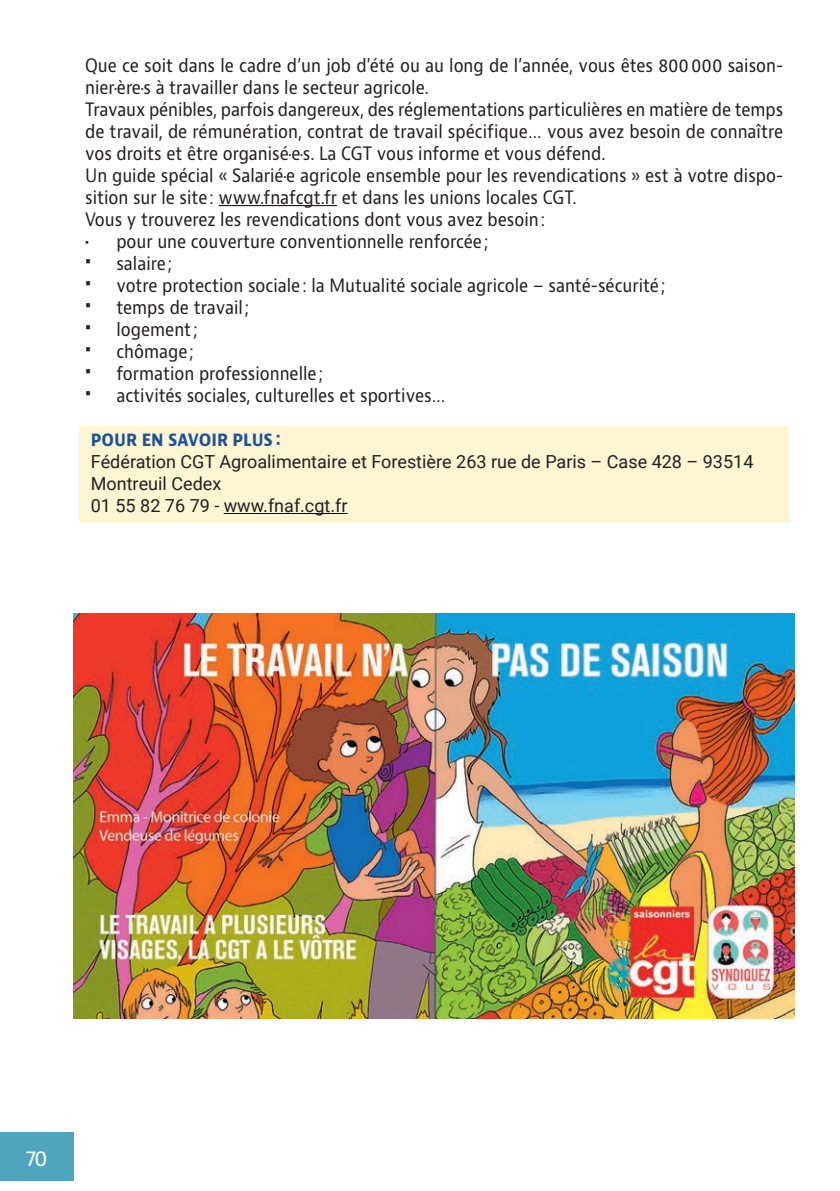
<style>
.page{position:relative;width:840px;height:1191px;background:#fff}
.page>*{position:absolute;margin:0;border:0;box-sizing:border-box;transform-origin:0 0}
.t1{font:21px "Bernino Sans";color:#fff}
.t2{font:18px/22px "Bernino Sans";color:#231f20;scale:.9 1}
.t3{font:18px/22px "Roboto";color:#231f20}
.t4{font:700 condensed 18px "Bernino Sans";color:#1c529d}
.s1{font-size:28px}
</style>
<div class="page">
<hr style="left:218px;top:205px;width:119px;height:1px;background:#030505">
<div style="left:79px;top:426px;width:709px;height:97px;background:#fef5d2"></div>
<hr style="left:223px;top:513px;width:124px;height:1px;background:#030505">
<div style="left:0;top:1131px;width:74px;height:49px;background:#4fa5bc"></div>
<img style="left:74px;top:613px;width:720px;height:405px">
<p class="t2" style="left:85px;top:55px;width:776px">Que ce soit dans le cadre d’un job d’été ou au long de l’année, vous êtes 800000 saison&shy;nier·ère·s à travailler dans le secteur agricole.<br>Travaux pénibles, parfois dangereux, des réglementations particulières en matière de temps de travail, de rémunération, contrat de travail spécifique… vous avez besoin de connaître vos droits et être organisé·e·s. La CGT vous informe et vous défend.<br>Un guide spécial « Salarié·e agricole ensemble pour les revendications » est à votre dispo&shy;sition sur le site: www.fnafcgt.fr et dans les unions locales CGT.<br>Vous y trouverez les revendications dont vous avez besoin:</p>
<p class="t2" style="left:85px;top:231px;width:449px">• pour une couverture conventionnelle renforcée;</p>
<p class="t2" style="left:85px;top:253px;width:98px"><span class="s1">•</span> salaire;</p>
<p class="t2" style="left:85px;top:275px;width:646px"><span class="s1">•</span> votre protection sociale: la Mutualité sociale agricole – santé-sécurité;</p>
<p class="t2" style="left:85px;top:297px;width:184px"><span class="s1">•</span> temps de travail;</p>
<p class="t2" style="left:85px;top:319px;width:126px"><span class="s1">•</span> logement ;</p>
<p class="t2" style="left:85px;top:341px;width:122px"><span class="s1">•</span> chômage;</p>
<p class="t2" style="left:85px;top:363px;width:266px"><span class="s1">•</span> formation professionnelle;</p>
<p class="t2" style="left:85px;top:385px;width:402px"><span class="s1">•</span> activités sociales, culturelles et sportives…</p>
<p class="t4" style="left:91px;top:428px;width:191px">POUR EN SAVOIR PLUS:</p>
<p class="t3" style="left:91px;top:450px;width:663px">Fédération CGT Agroalimentaire et Forestière 263 rue de Paris – Case 428 – 93514<br>Montreuil Cedex<br>01 55 82 76 79 - www.fnaf.cgt.fr</p>
<p class="t1" style="left:26px;top:1144px;width:23px">70</p>
</div>
